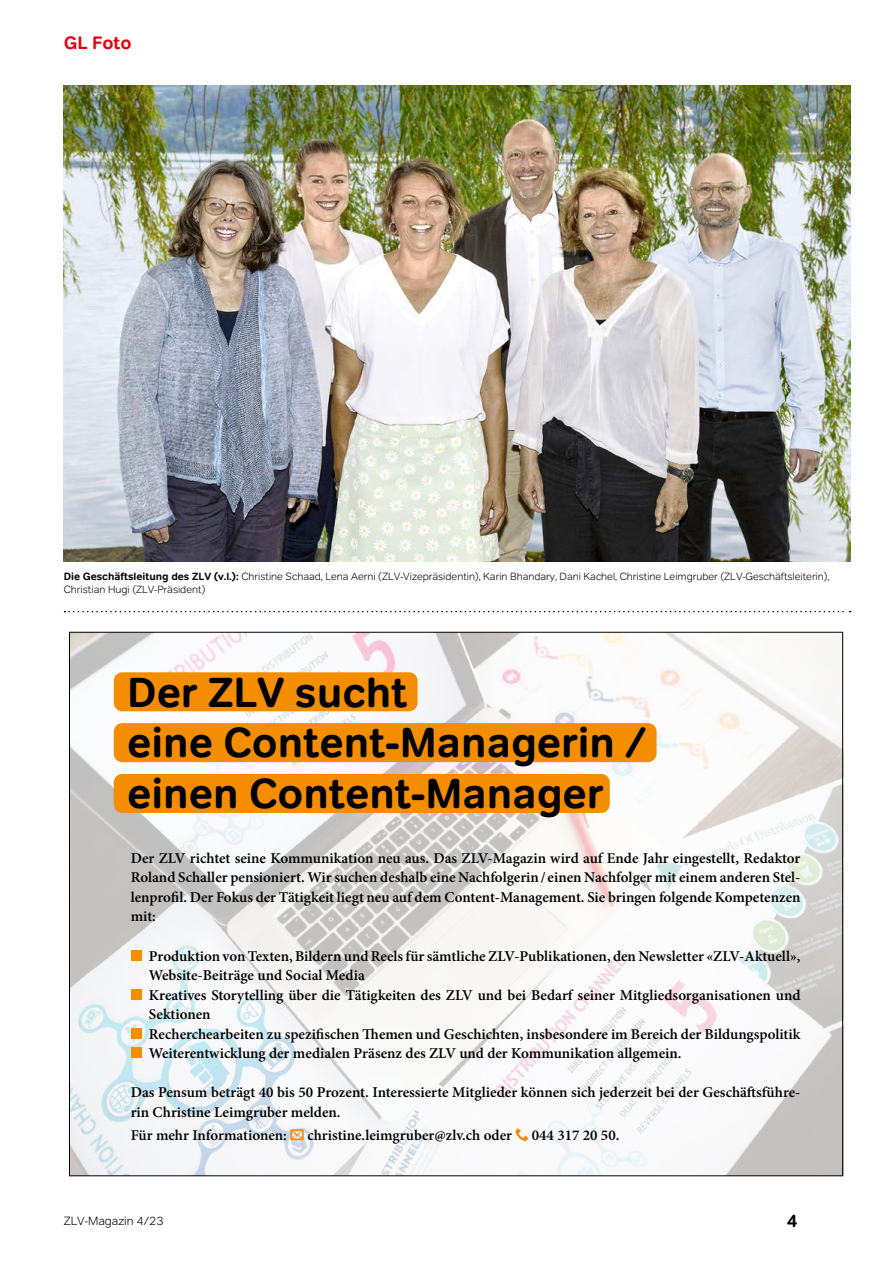
<style>
.page{position:relative;width:893px;height:1263px;background:#fff}
.page>*{position:absolute;margin:0;border:0;box-sizing:border-box;transform-origin:0 0}
.Titel{font:700 42px/50.4px "Tondo";color:#000}
.t1{font:700 18px "Tondo";color:#e7000e}
.t2{font:700 18px "Tondo";color:#000}
.Copy_Blocksatz{font:600 15px/19.5px "Minion Pro";color:#000}
.t3{font:300 12px "Tondo";color:#000}
.Bildlegende{font:300 10.5px/12.6px "Tondo";color:#000}
.s1{font-weight:700}
</style>
<div class="page">
<svg style="left:65px;top:611px;width:786px;height:1px"></svg>
<img style="left:64px;top:85px;width:786px;height:476px">
<img style="left:71px;top:634px;width:770px;height:540px">
<div style="left:114px;top:672px;width:304px;height:39px;background:#f48e00;border-radius:9px"></div>
<div style="left:114px;top:723px;width:543px;height:39px;background:#f48e00;border-radius:9px"></div>
<div style="left:114px;top:774px;width:496px;height:39px;background:#f48e00;border-radius:9px"></div>
<div style="left:131px;top:950px;width:10px;height:10px;background:#f48e00"></div>
<div style="left:131px;top:989px;width:10px;height:10px;background:#f48e00"></div>
<div style="left:131px;top:1028px;width:10px;height:10px;background:#f48e00"></div>
<div style="left:131px;top:1047px;width:10px;height:11px;background:#f48e00"></div>
<svg style="left:290px;top:1129px;width:14px;height:11px"></svg>
<svg style="left:515px;top:1128px;width:13px;height:13px"></svg>
<p class="t1" style="left:64px;top:31px;width:69px">GL Foto</p>
<p class="Bildlegende" style="left:64px;top:570px;width:767px"><span class="s1">Die Geschäftsleitung des ZLV (v.l.):</span> Christine Schaad, Lena Aerni (ZLV-Vizepräsidentin), Karin Bhandary, Dani Kachel, Christine Leimgruber (ZLV-Geschäftsleiterin),<br>Christian Hugi (ZLV-Präsident)</p>
<p class="Titel" style="left:127px;top:667px;width:520px">Der ZLV sucht<br>eine Content-Managerin / einen Content-Manager</p>
<p class="Copy_Blocksatz" style="left:131px;top:848px;width:671px;text-align:justify">Der ZLV richtet seine Kommunikation neu aus. Das ZLV-Magazin wird auf Ende Jahr eingestellt, Redaktor Roland Schaller pensioniert. Wir suchen deshalb eine Nachfolgerin/ einen Nachfolger mit einem anderen Stel&shy;lenprofil. Der Fokus der Tätigkeit liegt neu auf dem Content-Management. Sie bringen folgende Kompetenzen mit:</p>
<p class="Copy_Blocksatz" style="left:149px;top:946px;width:653px">Produktion von Texten, Bildern und Reels für sämtliche ZLV-Publikationen, den Newsletter «ZLV-Aktuell»,<br>Website-Beiträge und Social Media</p>
<p class="Copy_Blocksatz" style="left:149px;top:985px;width:653px">Kreatives Storytelling über die Tätigkeiten des ZLV und bei Bedarf seiner Mitgliedsorganisationen und<br>Sektionen</p>
<p class="Copy_Blocksatz" style="left:149px;top:1024px;width:653px">Recherchearbeiten zu spezifischen Themen und Geschichten, insbesondere im Bereich der Bildungspolitik</p>
<p class="Copy_Blocksatz" style="left:149px;top:1043px;width:534px">Weiterentwicklung der medialen Präsenz des ZLV und der Kommunikation allgemein.</p>
<p class="Copy_Blocksatz" style="left:131px;top:1082px;width:671px">Das Pensum beträgt 40 bis 50 Prozent. Interessierte Mitglieder können sich jederzeit bei der Geschäftsführe&shy;rin Christine Leimgruber melden.</p>
<p class="Copy_Blocksatz" style="left:131px;top:1125px;width:158px">Für mehr Informationen:</p>
<p class="Copy_Blocksatz" style="left:307px;top:1125px;width:206px">christine.leimgruber@zlv.ch oder</p>
<p class="Copy_Blocksatz" style="left:532px;top:1125px;width:89px">044 317 20 50.</p>
<p class="t3" style="left:64px;top:1213px;width:102px">ZLV-Magazin 4/23</p>
<p class="t2" style="left:787px;top:1209px;width:12px">4</p>
</div>
